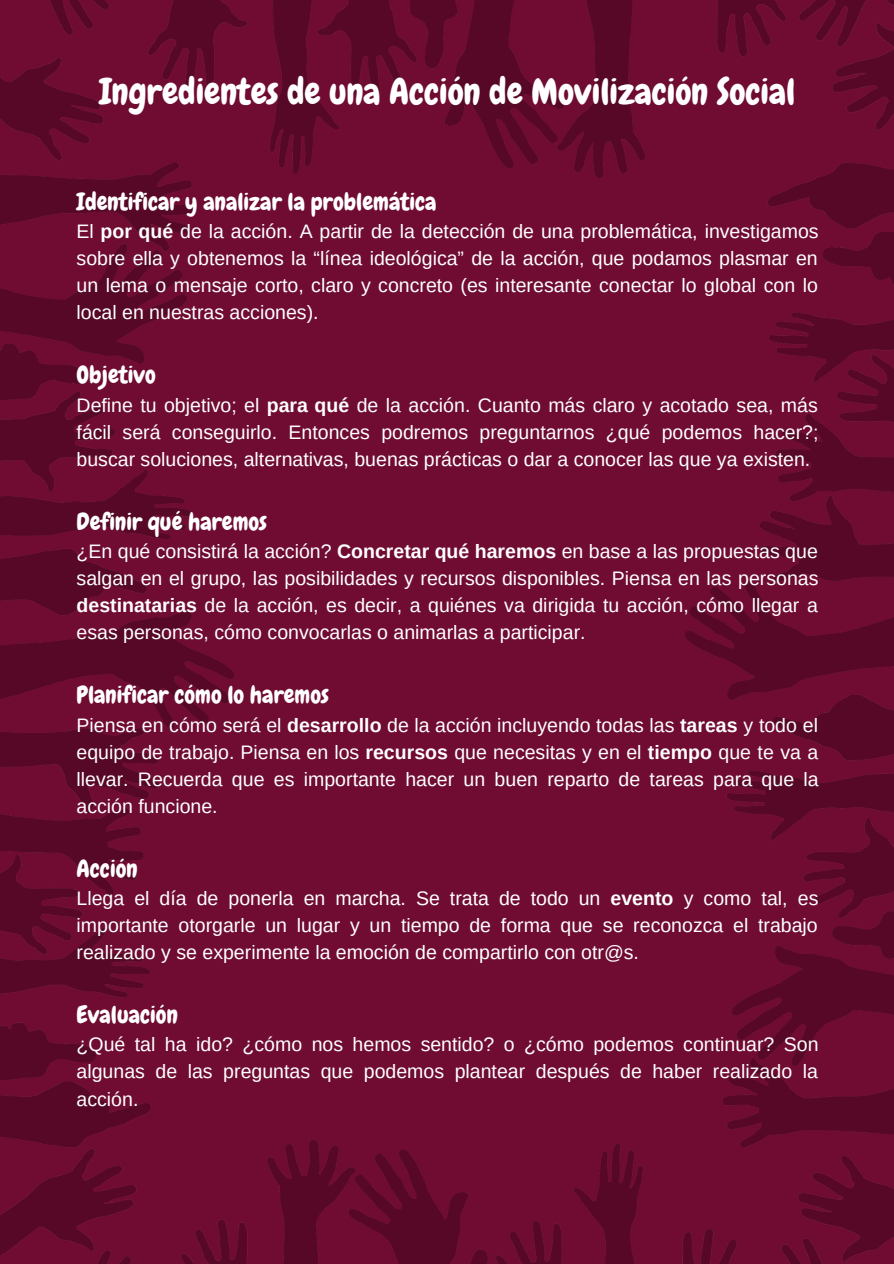
<style>
.page{position:relative;width:894px;height:1264px;background:#fff}
.page>*{position:absolute;margin:0;border:0;box-sizing:border-box;transform-origin:0 0}
.t1{font:36px "Chewy";color:#fff}
.t2{font:24px "Chewy";color:#fff}
.t3{font:19.5px/27px "Arimo";color:#fff;text-align:justify}
.s1{font-weight:700}
</style>
<div class="page">
<img style="left:0;top:0;width:893px;height:1263px">
<h1 class="t1" style="left:99px;top:69px;width:697px">Ingredientes de una Acción de Movilización Social</h1>
<p class="t2" style="left:77px;top:186px;width:361px">Identificar y analizar la problemática</p>
<p class="t3" style="left:77px;top:218px;width:743px">El <span class="s1">por qué</span> de la acción. A partir de la detección de una problemática, investigamos sobre ella y obtenemos la “línea ideológica” de la acción, que podamos plasmar en un lema o mensaje corto, claro y concreto (es interesante conectar lo global con lo local en nuestras acciones).</p>
<p class="t2" style="left:77px;top:360px;width:81px">Objetivo</p>
<p class="t3" style="left:77px;top:391px;width:743px">Define tu objetivo; el <span class="s1">para qué</span> de la acción. Cuanto más claro y acotado sea, más fácil será conseguirlo. Entonces podremos preguntarnos ¿qué podemos hacer?; buscar soluciones, alternativas, buenas prácticas o dar a conocer las que ya existen.</p>
<p class="t2" style="left:77px;top:506px;width:192px">Definir qué haremos</p>
<p class="t3" style="left:77px;top:537px;width:743px">¿En qué consistirá la acción? <span class="s1">Concretar qué haremos</span> en base a las propuestas que salgan en el grupo, las posibilidades y recursos disponibles. Piensa en las personas <span class="s1">destinatarias</span> de la acción, es decir, a quiénes va dirigida tu acción, cómo llegar a esas personas, cómo convocarlas o animarlas a participar.</p>
<p class="t2" style="left:77px;top:680px;width:254px">Planificar cómo lo haremos</p>
<p class="t3" style="left:77px;top:711px;width:743px">Piensa en cómo será el <span class="s1">desarrollo</span> de la acción incluyendo todas las <span class="s1">tareas</span> y todo el equipo de trabajo. Piensa en los <span class="s1">recursos</span> que necesitas y en el <span class="s1">tiempo</span> que te va a llevar. Recuerda que es importante hacer un buen reparto de tareas para que la acción funcione.</p>
<p class="t2" style="left:77px;top:853px;width:63px">Acción</p>
<p class="t3" style="left:77px;top:884px;width:743px">Llega el día de ponerla en marcha. Se trata de todo un <span class="s1">evento</span> y como tal, es importante otorgarle un lugar y un tiempo de forma que se reconozca el trabajo realizado y se experimente la emoción de compartirlo con otr@s.</p>
<p class="t2" style="left:77px;top:999px;width:103px">Evaluación</p>
<p class="t3" style="left:77px;top:1031px;width:743px">¿Qué tal ha ido? ¿cómo nos hemos sentido? o ¿cómo podemos continuar? Son algunas de las preguntas que podemos plantear después de haber realizado la acción.</p>
</div>
